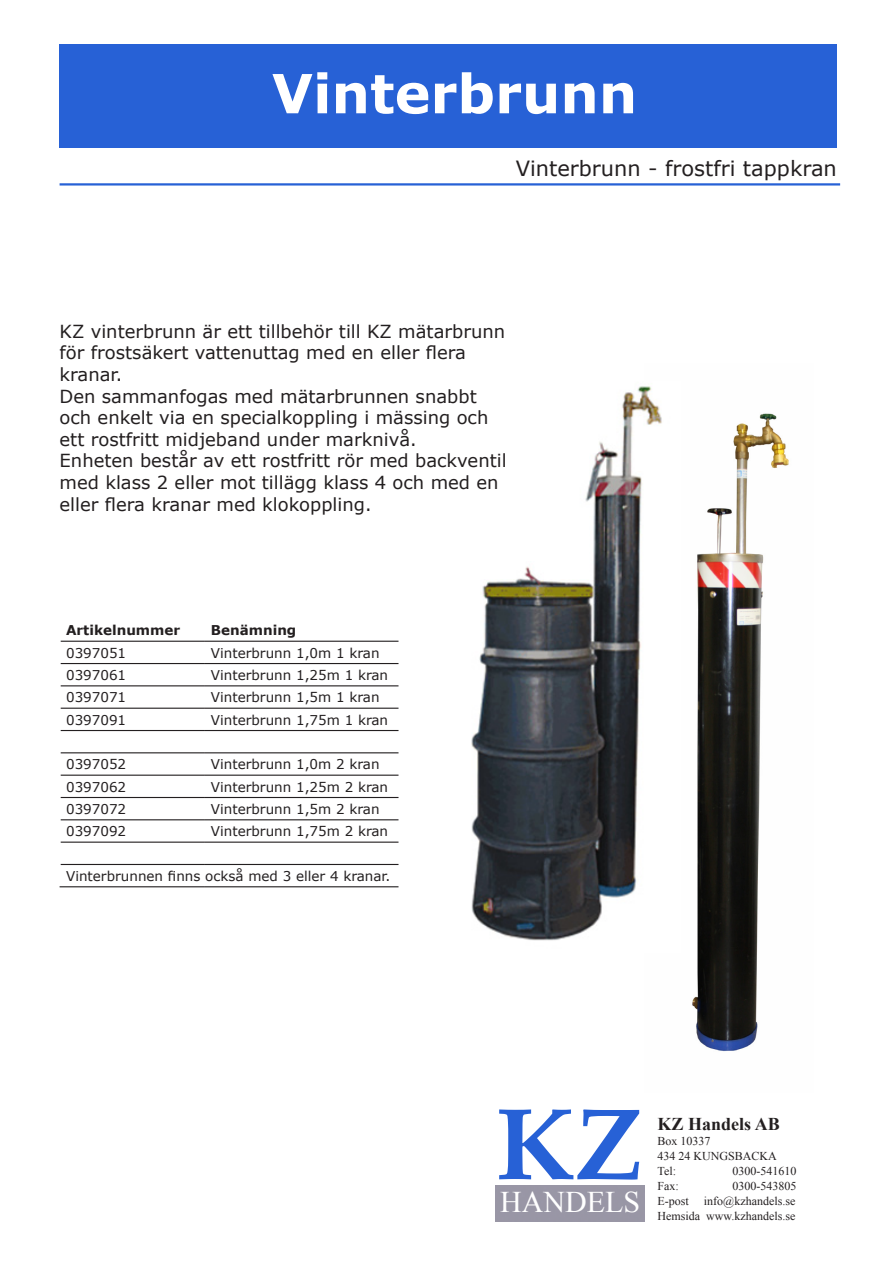
<style>
.page{position:relative;width:893px;height:1263px;background:#fff}
.page>*{position:absolute;margin:0;border:0;box-sizing:border-box;transform-origin:0 0}
.t1{font:700 102px "Book Antiqua";color:#2761d6}
.t2{font:700 54px "Verdana";color:#fff}
.t3{font:30px "Times New Roman";color:#fff}
.t4{font:21px "Verdana";color:#231f20}
.t5{font:18px/21.6px "Verdana";color:#231f20}
.t6{font:700 18px "Times New Roman";color:#231f20}
.t7{font:13.5px "Verdana";color:#231f20}
.t8{font:700 13.5px "Verdana";color:#231f20}
.t9{font:12px "Times New Roman";color:#231f20}
</style>
<div class="page">
<div style="left:60px;top:44px;width:777px;height:104px;background:#2761d6"></div>
<div style="left:60px;top:183px;width:780px;height:3px;border:1px solid #2761d6"></div>
<img style="left:692px;top:413px;width:97px;height:639px">
<img style="left:471px;top:386px;width:191px;height:555px">
<svg style="left:60px;top:640px;width:1px;height:225px"></svg>
<hr style="left:61px;top:663px;width:144px;height:1px;background:#231f20">
<hr style="left:205px;top:663px;width:193px;height:1px;background:#231f20">
<hr style="left:61px;top:685px;width:144px;height:1px;background:#231f20">
<hr style="left:205px;top:685px;width:193px;height:1px;background:#231f20">
<hr style="left:61px;top:708px;width:144px;height:1px;background:#231f20">
<hr style="left:205px;top:708px;width:193px;height:1px;background:#231f20">
<hr style="left:61px;top:730px;width:144px;height:1px;background:#231f20">
<hr style="left:205px;top:730px;width:193px;height:1px;background:#231f20">
<hr style="left:61px;top:752px;width:144px;height:1px;background:#231f20">
<hr style="left:205px;top:752px;width:193px;height:1px;background:#231f20">
<hr style="left:61px;top:775px;width:144px;height:1px;background:#231f20">
<hr style="left:205px;top:775px;width:193px;height:1px;background:#231f20">
<hr style="left:61px;top:797px;width:144px;height:1px;background:#231f20">
<hr style="left:205px;top:797px;width:193px;height:1px;background:#231f20">
<hr style="left:61px;top:819px;width:144px;height:1px;background:#231f20">
<hr style="left:205px;top:819px;width:193px;height:1px;background:#231f20">
<hr style="left:61px;top:841px;width:144px;height:2px;background:#231f20">
<hr style="left:205px;top:841px;width:193px;height:2px;background:#231f20">
<hr style="left:61px;top:864px;width:144px;height:1px;background:#231f20">
<hr style="left:205px;top:864px;width:193px;height:1px;background:#231f20">
<hr style="left:60px;top:886px;width:145px;height:1px;background:#231f20">
<hr style="left:205px;top:886px;width:193px;height:1px;background:#231f20">
<hr style="left:61px;top:641px;width:144px;height:1px;background:#231f20">
<hr style="left:205px;top:641px;width:193px;height:1px;background:#231f20">
<p class="t2" style="left:272px;top:55px;width:367px">Vinterbrunn</p>
<p class="t4" style="left:516px;top:154px;width:323px">Vinterbrunn - frostfri tappkran</p>
<p class="t5" style="left:60px;top:320px;width:447px">KZ vinterbrunn är ett tillbehör till KZ mätarbrunn för frostsäkert vattenuttag med en eller flera kranar.<br>Den sammanfogas med mätarbrunnen snabbt och enkelt via en specialkoppling i mässing och ett rostfritt midjeband under marknivå.</p>
<p class="t5" style="left:60px;top:450px;width:449px">Enheten består av ett rostfritt rör med backventil med klass 2 eller mot tillägg klass 4 och med en eller flera kranar med klokoppling.</p>
<p class="t8" style="left:66px;top:621px;width:116px">Artikelnummer</p>
<p class="t8" style="left:211px;top:621px;width:87px">Benämning</p>
<p class="t7" style="left:66px;top:643px;width:62px">0397051</p>
<p class="t7" style="left:211px;top:643px;width:170px">Vinterbrunn 1,0m 1 kran</p>
<p class="t7" style="left:66px;top:666px;width:62px">0397061</p>
<p class="t7" style="left:211px;top:666px;width:179px">Vinterbrunn 1,25m 1 kran</p>
<p class="t7" style="left:66px;top:688px;width:62px">0397071</p>
<p class="t7" style="left:211px;top:688px;width:170px">Vinterbrunn 1,5m 1 kran</p>
<p class="t7" style="left:66px;top:710px;width:62px">0397091</p>
<p class="t7" style="left:211px;top:710px;width:179px">Vinterbrunn 1,75m 1 kran</p>
<p class="t7" style="left:66px;top:755px;width:62px">0397052</p>
<p class="t7" style="left:211px;top:755px;width:170px">Vinterbrunn 1,0m 2 kran</p>
<p class="t7" style="left:66px;top:777px;width:62px">0397062</p>
<p class="t7" style="left:211px;top:777px;width:179px">Vinterbrunn 1,25m 2 kran</p>
<p class="t7" style="left:66px;top:800px;width:62px">0397072</p>
<p class="t7" style="left:211px;top:800px;width:170px">Vinterbrunn 1,5m 2 kran</p>
<p class="t7" style="left:66px;top:822px;width:62px">0397092</p>
<p class="t7" style="left:211px;top:822px;width:179px">Vinterbrunn 1,75m 2 kran</p>
<p class="t7" style="left:66px;top:867px;width:326px">Vinterbrunnen finns också med 3 eller 4 kranar.</p>
<p class="t1" style="left:496px;top:1075px;width:149px">KZ</p>
<p class="t3" style="left:500px;top:1182px;width:141px">HANDELS</p>
<p class="t6" style="left:658px;top:1111px;width:124px">KZ Handels AB</p>
<p class="t9" style="left:658px;top:1133px;width:55px">Box 10337</p>
<p class="t9" style="left:658px;top:1148px;width:121px">434 24 KUNGSBACKA</p>
<p class="t9" style="left:658px;top:1163px;width:20px">Tel:</p>
<p class="t9" style="left:733px;top:1163px;width:65px">0300-541610</p>
<p class="t9" style="left:658px;top:1178px;width:23px">Fax:</p>
<p class="t9" style="left:733px;top:1178px;width:65px">0300-543805</p>
<p class="t9" style="left:658px;top:1193px;width:139px">E-post info@kzhandels.se</p>
<p class="t9" style="left:658px;top:1208px;width:139px">Hemsida www.kzhandels.se</p>
</div>
